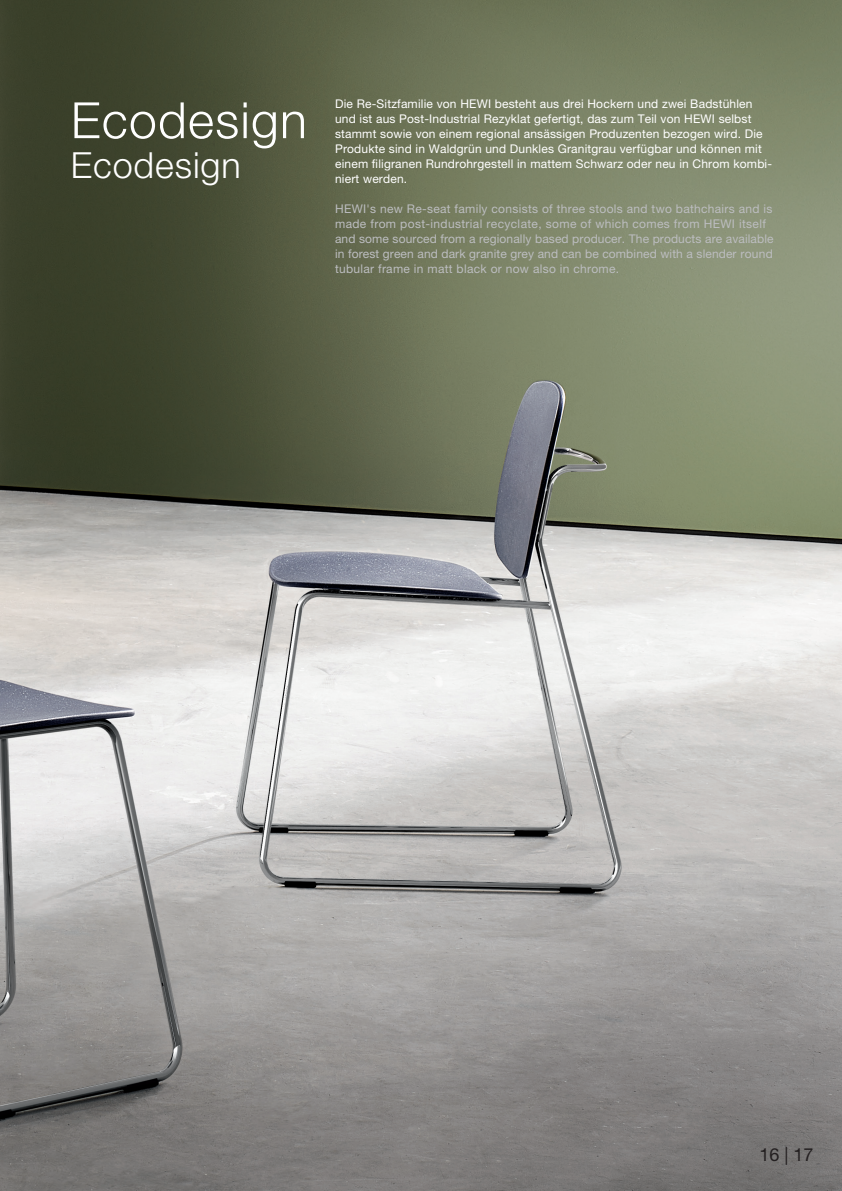
<style>
.page{position:relative;width:842px;height:1191px;background:#fff}
.page>*{position:absolute;margin:0;border:0;box-sizing:border-box;transform-origin:0 0}
.t1{font:300 50px "Helvetica Neue LT Pro";letter-spacing:.025em;color:#fff}
.t2{font:300 36px "Helvetica Neue LT Pro";letter-spacing:.025em;color:#fff}
.t3{font:18px "Helvetica Neue LT Pro";color:#231f20}
.t4{font:12px/15px "Helvetica Neue LT Pro";letter-spacing:.015em;color:#fff}
.t5{font:12px/15px "Helvetica Neue LT Pro";letter-spacing:.025em;color:#bcbdc0}
</style>
<div class="page">
<img style="left:0;top:0;width:842px;height:1191px">
<p class="t1" style="left:71px;top:90px;width:238px">Ecodesign</p>
<p class="t2" style="left:71px;top:143px;width:171px">Ecodesign</p>
<p class="t4" style="left:335px;top:96px;width:438px">Die Re-Sitzfamilie von HEWI besteht aus drei Hockern und zwei Badstühlen und ist aus Post-Industrial Rezyklat gefertigt, das zum Teil von HEWI selbst stammt sowie von einem regional ansässigen Produzenten bezogen wird. Die Produkte sind in Waldgrün und Dunkles Granitgrau verfügbar und können mit einem filigranen Rundrohrgestell in mattem Schwarz oder neu in Chrom kombi&shy;niert werden.</p>
<p class="t5" style="left:335px;top:201px;width:440px">HEWI's new Re-seat family consists of three stools and two bathchairs and is made from post-industrial recyclate, some of which comes from HEWI itself and some sourced from a regionally based producer. The products are available in forest green and dark granite grey and can be combined with a slender round tubular frame in matt black or now also in chrome.</p>
<p class="t3" style="left:760px;top:1143px;width:56px">16 | 17</p>
</div>
